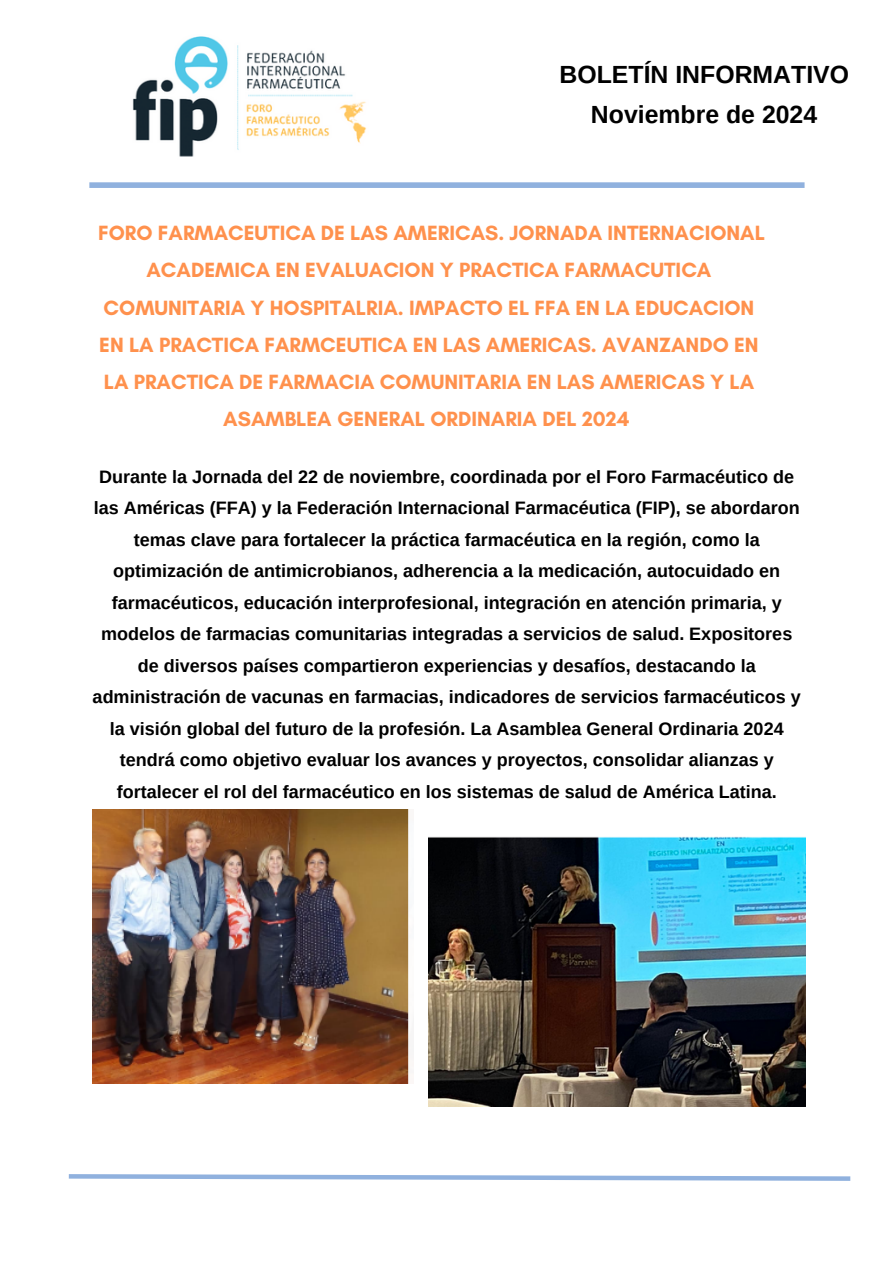
<style>
.page{position:relative;width:894px;height:1264px;background:#fff}
.page>*{position:absolute;margin:0;border:0;box-sizing:border-box;transform-origin:0 0}
.t1{font:700 24.75px "Arimo";color:#000}
.t2{font:700 21px/37.2px "Glacial Indifference";color:#ff914d;text-align:center}
.t3{font:700 18px/31.5px "Arimo";color:#000;text-align:center}
</style>
<div class="page">
<div style="left:89px;top:182px;width:715px;height:6px;background:#90b1de"></div>
<svg style="left:68px;top:1174px;width:783px;height:7px"></svg>
<img style="left:132px;top:36px;width:235px;height:121px">
<img style="left:92px;top:809px;width:317px;height:274px">
<img style="left:429px;top:836px;width:375px;height:270px">
<h2 class="t1" style="left:559px;top:61px;width:291px">BOLETÍN INFORMATIVO</h2>
<p class="t1" style="left:590px;top:101px;width:228px">Noviembre de 2024</p>
<h1 class="t2" style="left:98px;top:214px;width:668px">FORO FARMACEUTICA DE LAS AMERICAS. JORNADA INTERNACIONAL ACADEMICA EN EVALUACION Y PRACTICA FARMACUTICA COMUNITARIA Y HOSPITALRIA. IMPACTO EL FFA EN LA EDUCACION EN LA PRACTICA FARMCEUTICA EN LAS AMERICAS. AVANZANDO EN LA PRACTICA DE FARMACIA COMUNITARIA EN LAS AMERICAS Y LA ASAMBLEA GENERAL ORDINARIA DEL 2024</h1>
<p class="t3" style="left:93px;top:461px;width:709px">Durante la Jornada del 22 de noviembre, coordinada por el Foro Farmacéutico de las Américas (FFA) y la Federación Internacional Farmacéutica (FIP), se abordaron temas clave para fortalecer la práctica farmacéutica en la región, como la optimización de antimicrobianos, adherencia a la medicación, autocuidado en farmacéuticos, educación interprofesional, integración en atención primaria, y modelos de farmacias comunitarias integradas a servicios de salud. Expositores de diversos países compartieron experiencias y desafíos, destacando la administración de vacunas en farmacias, indicadores de servicios farmacéuticos y la visión global del futuro de la profesión. La Asamblea General Ordinaria 2024 tendrá como objetivo evaluar los avances y proyectos, consolidar alianzas y fortalecer el rol del farmacéutico en los sistemas de salud de América Latina.</p>
</div>
